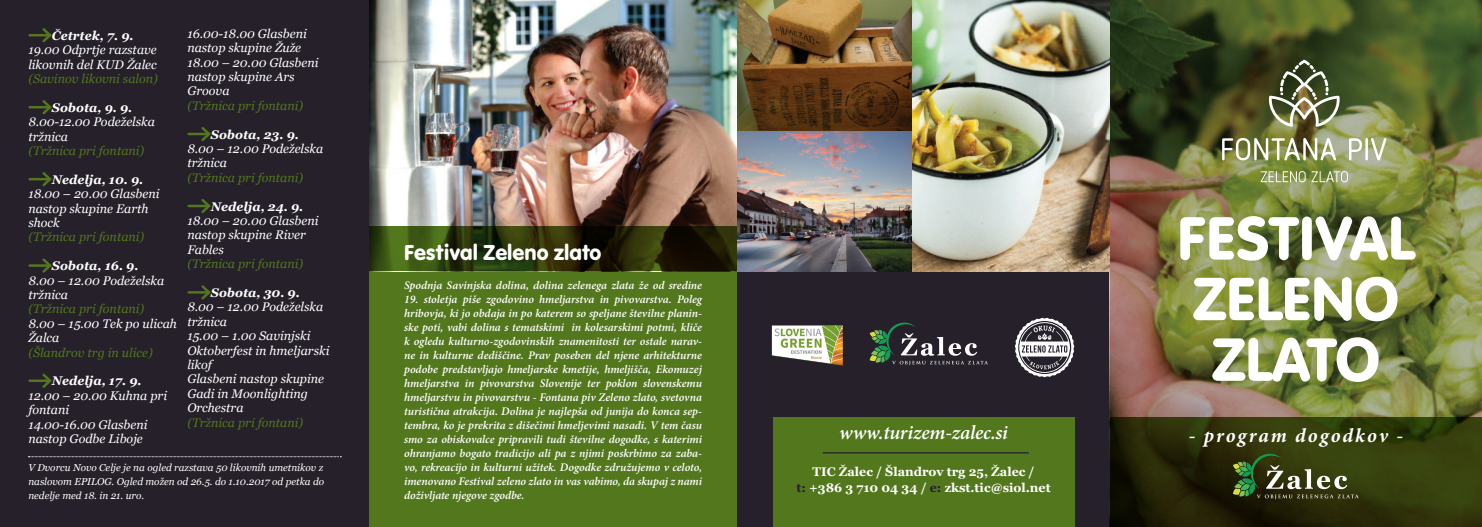
<style>
.page{position:relative;width:1482px;height:527px;background:#fff}
.page>*{position:absolute;margin:0;border:0;box-sizing:border-box;transform-origin:0 0}
.t1{font:63.5px/60.5px "VAG Rundschrift DOT";color:#fff;text-align:center}
.t2{font:22.5px "VAG Rundschrift DOT";color:#fff}
.t3{font:italic 600 20px "Minion Pro";letter-spacing:-.01em;color:#fff}
.t4{font:italic 700 20px "Minion Pro";letter-spacing:.095em;color:#fff}
.t5{font:italic 12.5px/14.4px "Georgia";color:#fff}
.t6{font:italic 12.5px "Georgia";color:#53771d}
.t7{font:italic 700 12.5px "Georgia";color:#fff}
.t8{font:700 12.5px/15px "Georgia";color:#fff;text-align:center}
.t9{font:italic 600 11.62px/14px "Minion Pro";letter-spacing:-.005em;color:#fff;text-align:justify}
.t10{font:italic 10px/13.8px "Georgia";color:#fff;text-align:justify}
.s1{color:#25202a}
</style>
<div class="page">
<div style="left:369px;top:0;width:368px;height:526px;background:#53771d"></div>
<img style="left:369px;top:0;width:740px;height:271px">
<div style="left:737px;top:271px;width:372px;height:255px;background:#25202a"></div>
<svg style="left:1109px;top:0;width:372px;height:416px;background:#6b6f3b"></svg>
<svg style="left:1109px;top:416px;width:372px;height:110px;background:#2b2f0a"></svg>
<svg style="left:369px;top:226px;width:382px;height:45px;background:#2b330e"></svg>
<svg style="left:1268px;top:60px;width:71px;height:67px;background:#6a7050"></svg>
<svg style="left:1221px;top:138px;width:165px;height:22px"></svg>
<svg style="left:1260px;top:171px;width:45px;height:11px"></svg>
<svg style="left:1311px;top:171px;width:36px;height:11px"></svg>
<div style="left:772px;top:416px;width:302px;height:110px;background:#53771d"></div>
<svg style="left:1232px;top:453px;width:126px;height:46px;background:#48542b"></svg>
<svg style="left:869px;top:322px;width:118px;height:43px"></svg>
<svg style="left:1015px;top:317px;width:59px;height:60px"></svg>
<div style="left:0;top:0;width:369px;height:526px;background:#25202a"></div>
<hr style="left:822px;top:452px;width:206px;height:1px;background:#25202a">
<img style="left:771px;top:325px;width:71px;height:40px">
<hr style="left:30px;top:34px;width:20px;height:2px;background:#53771d">
<svg style="left:40px;top:28px;width:12px;height:15px"></svg>
<hr style="left:30px;top:106px;width:20px;height:2px;background:#53771d">
<svg style="left:40px;top:100px;width:12px;height:15px"></svg>
<hr style="left:30px;top:178px;width:20px;height:2px;background:#53771d">
<svg style="left:40px;top:172px;width:12px;height:15px"></svg>
<hr style="left:30px;top:264px;width:20px;height:2px;background:#53771d">
<svg style="left:40px;top:258px;width:12px;height:15px"></svg>
<hr style="left:30px;top:379px;width:20px;height:2px;background:#53771d">
<svg style="left:40px;top:373px;width:12px;height:15px"></svg>
<hr style="left:188px;top:133px;width:21px;height:2px;background:#53771d">
<svg style="left:199px;top:127px;width:12px;height:14px"></svg>
<hr style="left:188px;top:204px;width:21px;height:3px;background:#53771d">
<svg style="left:199px;top:199px;width:12px;height:14px"></svg>
<hr style="left:188px;top:291px;width:21px;height:2px;background:#53771d">
<svg style="left:199px;top:285px;width:12px;height:15px"></svg>
<svg style="left:28px;top:456px;width:313px;height:1px"></svg>
<p class="t7" style="left:52px;top:27px;width:83px">Četrtek, 7. 9.</p>
<p class="t5" style="left:28px;top:43px;width:130px">19.00 Odprtje razstave likovnih del KUD Žalec</p>
<p class="t6" style="left:28px;top:71px;width:131px">(Savinov likovni salon)</p>
<p class="t7" style="left:52px;top:99px;width:82px">Sobota, 9. 9.</p>
<p class="t5" style="left:28px;top:115px;width:128px">8.00-12.00 Podeželska tržnica</p>
<p class="t6" style="left:28px;top:143px;width:117px">(Tržnica pri fontani)</p>
<p class="t7" style="left:52px;top:171px;width:93px">Nedelja, 10. 9.</p>
<p class="t5" style="left:28px;top:187px;width:133px">18.00 – 20.00 Glasbeni nastop skupine Earth shock</p>
<p class="t6" style="left:28px;top:229px;width:117px">(Tržnica pri fontani)</p>
<p class="t7" style="left:52px;top:257px;width:88px">Sobota, 16. 9.</p>
<p class="t5" style="left:28px;top:273px;width:137px">8.00 – 12.00 Podeželska tržnica</p>
<p class="t6" style="left:28px;top:301px;width:117px">(Tržnica pri fontani)</p>
<p class="t5" style="left:28px;top:316px;width:150px">8.00 – 15.00 Tek po ulicah<br>Žalca</p>
<p class="t6" style="left:28px;top:344px;width:126px">(Šlandrov trg in ulice)</p>
<p class="t7" style="left:52px;top:372px;width:91px">Nedelja, 17. 9.</p>
<p class="t5" style="left:28px;top:388px;width:140px">12.00 – 20.00 Kuhna pri fontani<br>14.00-16.00 Glasbeni nastop Godbe Liboje</p>
<p class="t5" style="left:187px;top:26px;width:133px">16.00-18.00 Glasbeni nastop skupine Žuže<br>18.00 – 20.00 Glasbeni nastop skupine Ars<br>Groova</p>
<p class="t6" style="left:187px;top:97px;width:117px">(Tržnica pri fontani)</p>
<p class="t7" style="left:211px;top:126px;width:90px">Sobota, 23. 9.</p>
<p class="t5" style="left:187px;top:141px;width:137px">8.00 – 12.00 Podeželska tržnica</p>
<p class="t6" style="left:187px;top:169px;width:117px">(Tržnica pri fontani)</p>
<p class="t7" style="left:211px;top:198px;width:94px">Nedelja, 24. 9.</p>
<p class="t5" style="left:187px;top:213px;width:133px">18.00 – 20.00 Glasbeni nastop skupine River<br>Fables</p>
<p class="t6" style="left:187px;top:256px;width:117px">(Tržnica pri fontani)</p>
<p class="t7" style="left:211px;top:284px;width:90px">Sobota, 30. 9.</p>
<p class="t5" style="left:187px;top:300px;width:143px">8.00 – 12.00 Podeželska tržnica<br>15.00 – 1.00 Savinjski<br>Oktoberfest in hmeljarski likof<br>Glasbeni nastop skupine<br>Gadi in Moonlighting<br>Orchestra</p>
<p class="t6" style="left:187px;top:414px;width:117px">(Tržnica pri fontani)</p>
<p class="t10" style="left:28px;top:460px;width:297px">V Dvorcu Novo Celje je na ogled razstava 50 likovnih umetnikov z naslovom EPILOG. Ogled možen od 26.5. do 1.10.2017 od petka do nedelje med 18. in 21. uro.</p>
<h2 class="t2" style="left:404px;top:239px;width:199px">Festival Zeleno zlato</h2>
<p class="t9" style="left:404px;top:278px;width:299px">Spodnja Savinjska dolina, dolina zelenega zlata že od sredine</p>
<p class="t9" style="left:404px;top:292px;width:299px">19. stoletja piše zgodovino hmeljarstva in pivovarstva. Poleg hribovja, ki jo obdaja in po katerem so speljane številne planin&shy;ske poti, vabi dolina s tematskimi in kolesarskimi potmi, kliče k ogledu kulturno-zgodovinskih znamenitosti ter ostale narav&shy;ne in kulturne dediščine. Prav poseben del njene arhitekturne podobe predstavljajo hmeljarske kmetije, hmeljišča, Ekomuzej hmeljarstva in pivovarstva Slovenije ter poklon slovenskemu hmeljarstvu in pivovarstvu - Fontana piv Zeleno zlato, svetovna turistična atrakcija. Dolina je najlepša od junija do konca sep&shy;tembra, ko je prekrita z dišečimi hmeljevimi nasadi. V tem času smo za obiskovalce pripravili tudi številne dogodke, s katerimi ohranjamo bogato tradicijo ali pa z njimi poskrbimo za zaba&shy;vo, rekreacijo in kulturni užitek. Dogodke združujemo v celoto, imenovano Festival zeleno zlato in vas vabimo, da skupaj z nami doživljate njegove zgodbe.</p>
<h3 class="t3" style="left:839px;top:418px;width:170px">www.turizem-zalec.si</h3>
<p class="t8" style="left:796px;top:464px;width:256px">TIC Žalec / Šlandrov trg 25, Žalec /<br><span class="s1">t:</span> +386 3 710 04 34 / <span class="s1">e:</span> zkst.tic@siol.net</p>
<h1 class="t1" style="left:1177px;top:208px;width:239px">FESTIVAL<br>ZELENO<br>ZLATO</h1>
<h3 class="t4" style="left:1188px;top:420px;width:216px">- program dogodkov -</h3>
</div>
